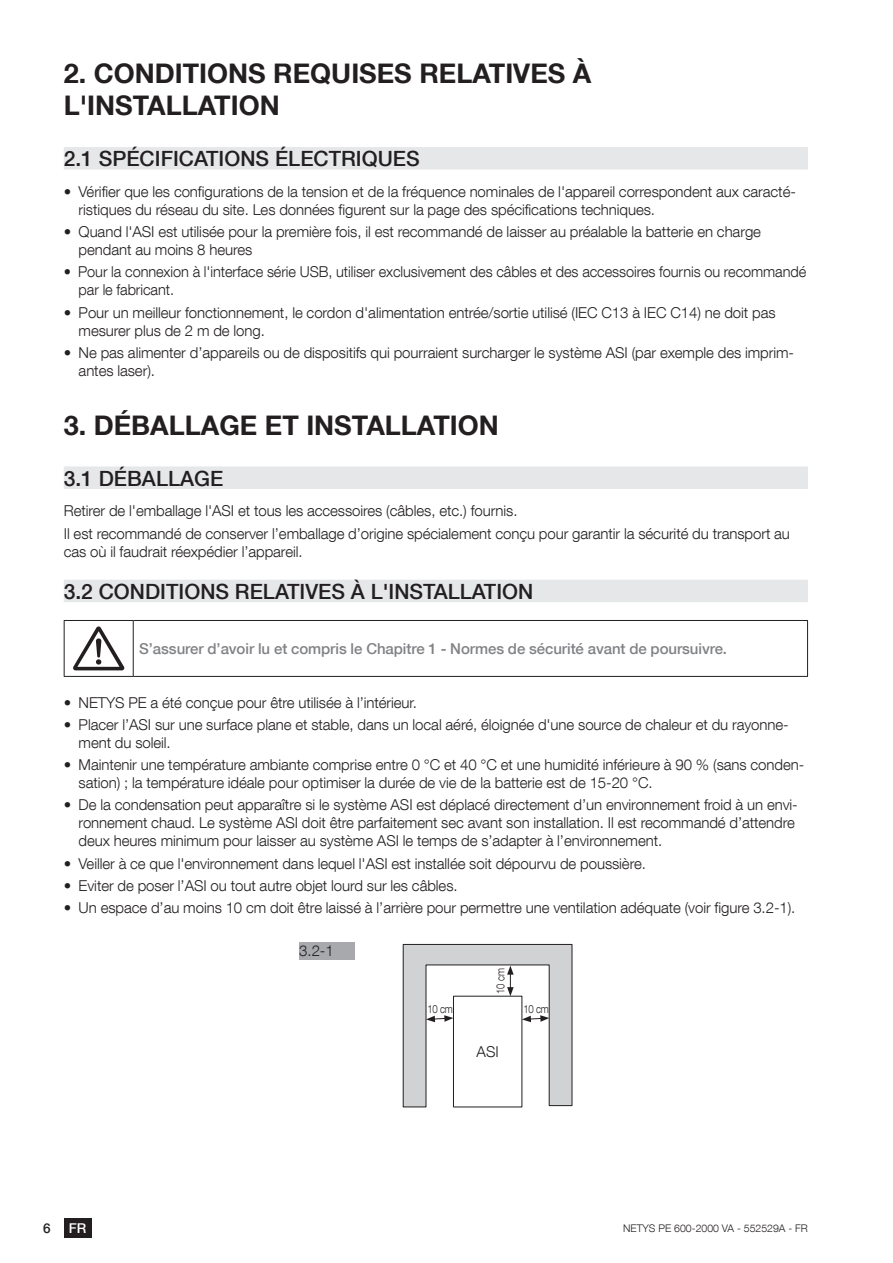
<style>
.page{position:relative;width:893px;height:1263px;background:#fff}
.page>*{position:absolute;margin:0;border:0;box-sizing:border-box;transform-origin:0 0}
.t1{font:700 27px/32.4px "Helvetica Neue LT Com";color:#231f20}
.t2{font:500 21px "Helvetica Neue LT Com";color:#231f20}
.t3{font:300 15px/18px "Helvetica Neue LT Com";letter-spacing:-.005em;color:#231f20}
.t4{font:500 15px "Helvetica Neue LT Com";letter-spacing:-.005em;color:#808285}
.t5{font:500 13.5px "Helvetica Neue LT Com";color:#fff}
.t6{font:500 13.5px "Helvetica Neue LT Com";color:#231f20}
.t7{font:300 11.25px "Helvetica Neue LT Com";letter-spacing:-.02em;color:#231f20;scale:.85 1}
.t8{font:300 10.5px "Helvetica Neue LT Com";color:#231f20}
</style>
<div class="page">
<div style="left:64px;top:147px;width:744px;height:23px;background:#e6e7e9"></div>
<div style="left:64px;top:466px;width:744px;height:23px;background:#e6e7e9"></div>
<div style="left:64px;top:580px;width:744px;height:22px;background:#e6e7e9"></div>
<hr style="left:133px;top:620px;width:675px;height:1px;background:#231f20">
<hr style="left:807px;top:621px;width:1px;height:55px;background:#231f20">
<hr style="left:133px;top:676px;width:675px;height:1px;background:#231f20">
<hr style="left:64px;top:676px;width:69px;height:1px;background:#231f20">
<svg style="left:64px;top:620px;width:743px;height:56px"></svg>
<div style="left:299px;top:942px;width:56px;height:17px;background:#a8a9ad"></div>
<svg style="left:402px;top:944px;width:171px;height:164px"></svg>
<div style="left:64px;top:1218px;width:27px;height:19px;background:#231f20"></div>
<h1 class="t1" style="left:64px;top:56px;width:529px">2. CONDITIONS REQUISES RELATIVES À<br>L'INSTALLATION</h1>
<h2 class="t2" style="left:64px;top:146px;width:357px">2.1 SPÉCIFICATIONS ÉLECTRIQUES</h2>
<p class="t3" style="left:79px;top:182px;width:719px;text-indent:-15px">• Vérifier que les configurations de la tension et de la fréquence nominales de l'appareil correspondent aux caracté&shy;ristiques du réseau du site. Les données figurent sur la page des spécifications techniques.</p>
<p class="t3" style="left:79px;top:223px;width:684px;text-indent:-15px">• Quand l'ASI est utilisée pour la première fois, il est recommandé de laisser au préalable la batterie en charge pendant au moins 8 heures</p>
<p class="t3" style="left:79px;top:263px;width:729px;text-indent:-15px">• Pour la connexion à l'interface série USB, utiliser exclusivement des câbles et des accessoires fournis ou recommandé par le fabricant.</p>
<p class="t3" style="left:79px;top:303px;width:698px;text-indent:-15px">• Pour un meilleur fonctionnement, le cordon d'alimentation entrée/sortie utilisé (IEC C13 à IEC C14) ne doit pas mesurer plus de 2 m de long.</p>
<p class="t3" style="left:79px;top:343px;width:717px;text-indent:-15px">• Ne pas alimenter d’appareils ou de dispositifs qui pourraient surcharger le système ASI (par exemple des imprim&shy;antes laser).</p>
<h1 class="t1" style="left:64px;top:408px;width:437px">3. DÉBALLAGE ET INSTALLATION</h1>
<h2 class="t2" style="left:64px;top:465px;width:161px">3.1 DÉBALLAGE</h2>
<p class="t3" style="left:64px;top:500px;width:728px;line-height:22.2px">Retirer de l'emballage l'ASI et tous les accessoires (câbles, etc.) fournis.<br>Il est recommandé de conserver l’emballage d’origine spécialement conçu pour garantir la sécurité du transport au</p>
<p class="t3" style="left:64px;top:542px;width:240px">cas où il faudrait réexpédier l’appareil.</p>
<h2 class="t2" style="left:64px;top:579px;width:471px">3.2 CONDITIONS RELATIVES À L'INSTALLATION</h2>
<p class="t4" style="left:139px;top:639px;width:589px">S’assurer d’avoir lu et compris le Chapitre 1 - Normes de sécurité avant de poursuivre.</p>
<p class="t3" style="left:64px;top:693px;width:355px">• NETYS PE a été conçue pour être utilisée à l’intérieur.</p>
<p class="t3" style="left:79px;top:715px;width:712px;text-indent:-15px">• Placer l’ASI sur une surface plane et stable, dans un local aéré, éloignée d'une source de chaleur et du rayonne&shy;ment du soleil.</p>
<p class="t3" style="left:79px;top:755px;width:727px;text-indent:-15px">• Maintenir une température ambiante comprise entre 0 °C et 40 °C et une humidité inférieure à 90 % (sans conden&shy;sation) ; la température idéale pour optimiser la durée de vie de la batterie est de 15-20 °C.</p>
<p class="t3" style="left:79px;top:796px;width:721px;text-indent:-15px">• De la condensation peut apparaître si le système ASI est déplacé directement d’un environnement froid à un envi&shy;ronnement chaud. Le système ASI doit être parfaitement sec avant son installation. Il est recommandé d’attendre deux heures minimum pour laisser au système ASI le temps de s’adapter à l’environnement.</p>
<p class="t3" style="left:64px;top:854px;width:584px">• Veiller à ce que l'environnement dans lequel l'ASI est installée soit dépourvu de poussière.</p>
<p class="t3" style="left:64px;top:876px;width:395px">• Eviter de poser l’ASI ou tout autre objet lourd sur les câbles.</p>
<p class="t3" style="left:64px;top:898px;width:733px">• Un espace d’au moins 10 cm doit être laissé à l’arrière pour permettre une ventilation adéquate (voir figure 3.2-1).</p>
<p class="t3" style="left:299px;top:942px;width:36px">3.2-1</p>
<p class="t7" style="left:493px;top:994px;width:31px;rotate:-90deg">10 cm</p>
<p class="t7" style="left:427px;top:1002px;width:31px">10 cm</p>
<p class="t7" style="left:523px;top:1002px;width:31px">10 cm</p>
<p class="t3" style="left:477px;top:1042px;width:24px">ASI</p>
<p class="t6" style="left:43px;top:1220px;width:9px">6</p>
<p class="t5" style="left:69px;top:1220px;width:19px">FR</p>
<p class="t8" style="left:623px;top:1221px;width:186px">NETYS PE 600-2000 VA - 552529A - FR</p>
</div>
